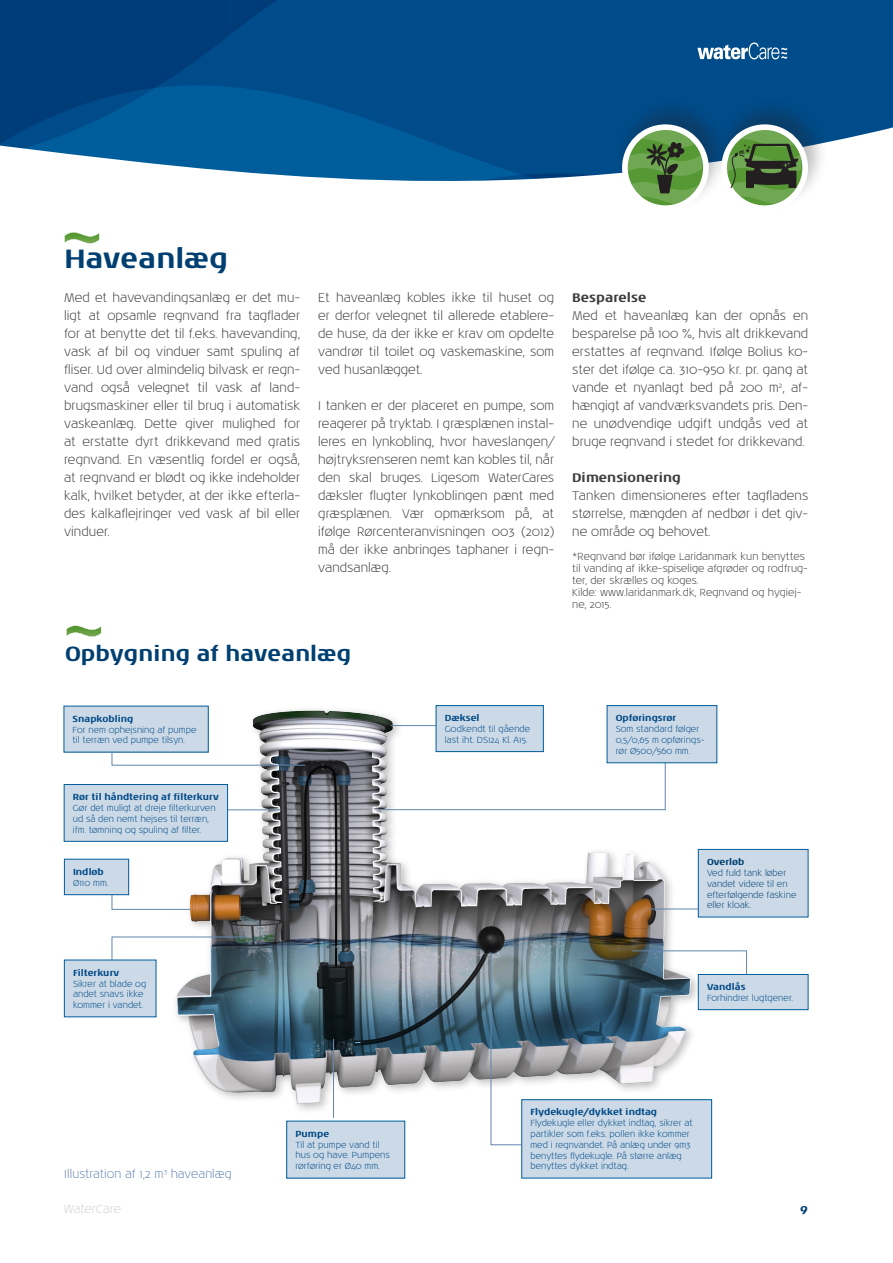
<style>
.page{position:relative;width:893px;height:1263px;background:#fff}
.page>*{position:absolute;margin:0;border:0;box-sizing:border-box;transform-origin:0 0}
.t1{font:700 27px "Noa LT Std";letter-spacing:.005em;color:#004071}
.t2{font:700 21px "Noa LT Std";color:#004071}
.t3{font:300 12.75px/18px "Noa LT Std";color:#3e3e3f;text-align:justify}
.t4{font:700 12.75px "Noa LT Std";letter-spacing:.005em;color:#3e3e3f}
.t5{font:300 12px "Noa LT Std";color:#6386ae}
.t6{font:italic 300 12px "Noa LT Std";letter-spacing:-.005em;color:#cfd0d2}
.t7{font:italic 700 12px "Noa LT Std";color:#004071}
.t8{font:300 10.5px/12px "Noa LT Std";color:#3e3e3f}
.t9{font:300 9px/10.8px "Noa LT Std";color:#004986}
.t10{font:300 9px/10.8px "Noa LT Std";color:#004071}
.t11{font:700 9px "Noa LT Std";color:#004986}
.t12{font:700 9px "Noa LT Std";color:#004071}
.s1{font-weight:700}
</style>
<div class="page">
<svg style="left:0;top:0;width:893px;height:240px"></svg>
<svg style="left:697px;top:43px;width:90px;height:17px"></svg>
<svg style="left:64px;top:232px;width:35px;height:12px"></svg>
<svg style="left:66px;top:625px;width:35px;height:12px"></svg>
<img style="left:94px;top:705px;width:688px;height:474px">
<div style="left:64px;top:706px;width:144px;height:46px;background:#ccdae7"></div>
<svg style="left:112px;top:894px;width:79px;height:16px"></svg>
<svg style="left:112px;top:936px;width:134px;height:24px"></svg>
<svg style="left:650px;top:909px;width:48px;height:1px"></svg>
<svg style="left:112px;top:705px;width:554px;height:105px"></svg>
<svg style="left:491px;top:952px;width:31px;height:193px"></svg>
<hr style="left:333px;top:1039px;width:1px;height:79px;background:#6386ae">
<div style="left:64px;top:960px;width:92px;height:57px;background:#ccdae7"></div>
<div style="left:64px;top:859px;width:65px;height:36px;background:#ccdae7"></div>
<div style="left:64px;top:859px;width:65px;height:36px;border:1px solid #005d9c"></div>
<div style="left:287px;top:1121px;width:118px;height:57px;background:#ccdae7"></div>
<div style="left:522px;top:1100px;width:190px;height:78px;background:#ccdae7"></div>
<div style="left:522px;top:1099px;width:190px;height:79px;border:1px solid #005d9c"></div>
<div style="left:436px;top:706px;width:107px;height:46px;background:#ccdae7"></div>
<div style="left:436px;top:705px;width:107px;height:47px;border:1px solid #005d9c"></div>
<div style="left:607px;top:706px;width:110px;height:57px;background:#ccdae7"></div>
<div style="left:607px;top:705px;width:110px;height:58px;border:1px solid #005d9c"></div>
<div style="left:698px;top:849px;width:110px;height:68px;background:#ccdae7"></div>
<div style="left:698px;top:849px;width:110px;height:68px;border:1px solid #005d9c"></div>
<div style="left:698px;top:974px;width:110px;height:36px;background:#ccdae7"></div>
<div style="left:698px;top:974px;width:110px;height:36px;border:1px solid #005d9c"></div>
<svg style="left:632px;top:950px;width:115px;height:25px"></svg>
<div style="left:64px;top:784px;width:164px;height:57px;background:#ccdae7"></div>
<div style="left:64px;top:784px;width:164px;height:57px;border:1px solid #005d9c"></div>
<hr style="left:228px;top:809px;width:53px;height:1px;background:#6386ae">
<div style="left:615px;top:97px;width:114px;height:115px;background:#231f20;opacity:.3"></div>
<div style="left:622px;top:124px;width:87px;height:87px;border:6px solid #fff;border-radius:50%"></div>
<div style="left:714px;top:97px;width:115px;height:115px;background:#231f20;opacity:.3"></div>
<div style="left:721px;top:124px;width:87px;height:87px;border:6px solid #fff;border-radius:50%"></div>
<svg style="left:622px;top:124px;width:80px;height:81px"></svg>
<svg style="left:721px;top:124px;width:81px;height:81px"></svg>
<p class="t1" style="left:64px;top:242px;width:165px">Haveanlæg</p>
<p class="t3" style="left:64px;top:289px;width:238px">Med et havevandingsanlæg er det mu&shy;ligt at opsamle regnvand fra tagflader for at benytte det til f.eks. havevanding, vask af bil og vinduer samt spuling af fliser. Ud over almindelig bilvask er regn&shy;vand også velegnet til vask af land&shy;brugsmaskiner eller til brug i automatisk vaskeanlæg. Dette giver mulighed for at erstatte dyrt drikkevand med gratis regnvand. En væsentlig fordel er også, at regnvand er blødt og ikke indeholder kalk, hvilket betyder, at der ikke efterla&shy;des kalkaflejringer ved vask af bil eller vinduer.</p>
<p class="t3" style="left:318px;top:289px;width:238px">Et haveanlæg kobles ikke til huset og er derfor velegnet til allerede etablere&shy;de huse, da der ikke er krav om opdelte vandrør til toilet og vaskemaskine, som ved husanlægget.</p>
<p class="t3" style="left:318px;top:397px;width:238px">I tanken er der placeret en pumpe, som reagerer på tryktab. I græsplænen instal&shy;leres en lynkobling, hvor haveslangen/ højtryksrenseren nemt kan kobles til, når den skal bruges. Ligesom WaterCares dæksler flugter lynkoblingen pænt med græsplænen. Vær opmærksom på, at ifølge Rørcenteranvisningen 003 (2012) må der ikke anbringes taphaner i regn&shy;vandsanlæg.</p>
<p class="t2" style="left:65px;top:641px;width:288px">Opbygning af haveanlæg</p>
<p class="t4" style="left:572px;top:290px;width:76px">Besparelse</p>
<p class="t3" style="left:572px;top:307px;width:238px">Med et haveanlæg kan der opnås en besparelse på 100 %, hvis alt drikkevand erstattes af regnvand. Ifølge Bolius ko&shy;ster det ifølge ca. 310-950 kr. pr. gang at vande et nyanlagt bed på 200 m<sup>2</sup>, af&shy;hængigt af vandværksvandets pris. Den&shy;ne unødvendige udgift undgås ved at bruge regnvand i stedet for drikkevand.</p>
<p class="t4" style="left:572px;top:470px;width:110px">Dimensionering</p>
<p class="t3" style="left:572px;top:487px;width:238px">Tanken dimensioneres efter tagfladens størrelse, mængden af nedbør i det giv&shy;ne område og behovet.</p>
<p class="t8" style="left:572px;top:551px;width:237px">*Regnvand bør ifølge Laridanmark kun benyttes til vanding af ikke-spiselige afgrøder og rodfrug&shy;ter, der skrælles og koges.</p>
<p class="t8" style="left:572px;top:587px;width:231px">Kilde: www.laridanmark.dk, Regnvand og hygiej&shy;ne, 2015.</p>
<p class="t9" style="left:73px;top:713px;width:125px"><span class="s1">Snapkobling<br></span>For nem ophejsning af pumpe til terræn ved pumpe tilsyn.</p>
<p class="t9" style="left:73px;top:792px;width:148px"><span class="s1">Rør til håndtering af filterkurv </span>Gør det muligt at dreje filterkurven ud så den nemt hejses til terræn, ifm. tømning og spuling af filter.</p>
<p class="t9" style="left:73px;top:867px;width:37px"><span class="s1">Indløb<br></span>Ø110 mm.</p>
<p class="t9" style="left:73px;top:967px;width:75px"><span class="s1">Filterkurv<br></span>Sikrer at blade og andet snavs ikke kommer i vandet.</p>
<p class="t5" style="left:64px;top:1166px;width:169px">Illustration af 1,2 m<sup>3</sup> haveanlæg</p>
<p class="t9" style="left:295px;top:1128px;width:96px"><span class="s1">Pumpe<br></span>Til at pumpe vand til hus og have. Pumpens rørføring er Ø40 mm.</p>
<p class="t9" style="left:445px;top:713px;width:87px"><span class="s1">Dæksel<br></span>Godkendt til gående last iht. DS124 Kl. A15.</p>
<p class="t11" style="left:616px;top:713px;width:62px">Opføringsrør</p>
<p class="t9" style="left:616px;top:724px;width:91px">Som standard følger<br>0,5/0,65 m opførings&shy;rør Ø500/560 mm.</p>
<p class="t12" style="left:707px;top:856px;width:39px">Overløb</p>
<p class="t10" style="left:707px;top:868px;width:91px">Ved fuld tank løber vandet videre til en efterfølgende faskine eller kloak.</p>
<p class="t11" style="left:707px;top:981px;width:40px">Vandlås</p>
<p class="t9" style="left:707px;top:993px;width:88px">Forhindrer lugtgener.</p>
<p class="t11" style="left:530px;top:1107px;width:128px">Flydekugle/dykket indtag</p>
<p class="t9" style="left:530px;top:1118px;width:164px">Flydekugle eller dykket indtag, sikrer at partikler som f.eks. pollen ikke kommer med i regnvandet. På anlæg under 9m3 benyttes flydekugle. På større anlæg benyttes dykket indtag.</p>
<p class="t6" style="left:64px;top:1201px;width:59px">WaterCare</p>
<p class="t7" style="left:800px;top:1201px;width:9px">9</p>
</div>
